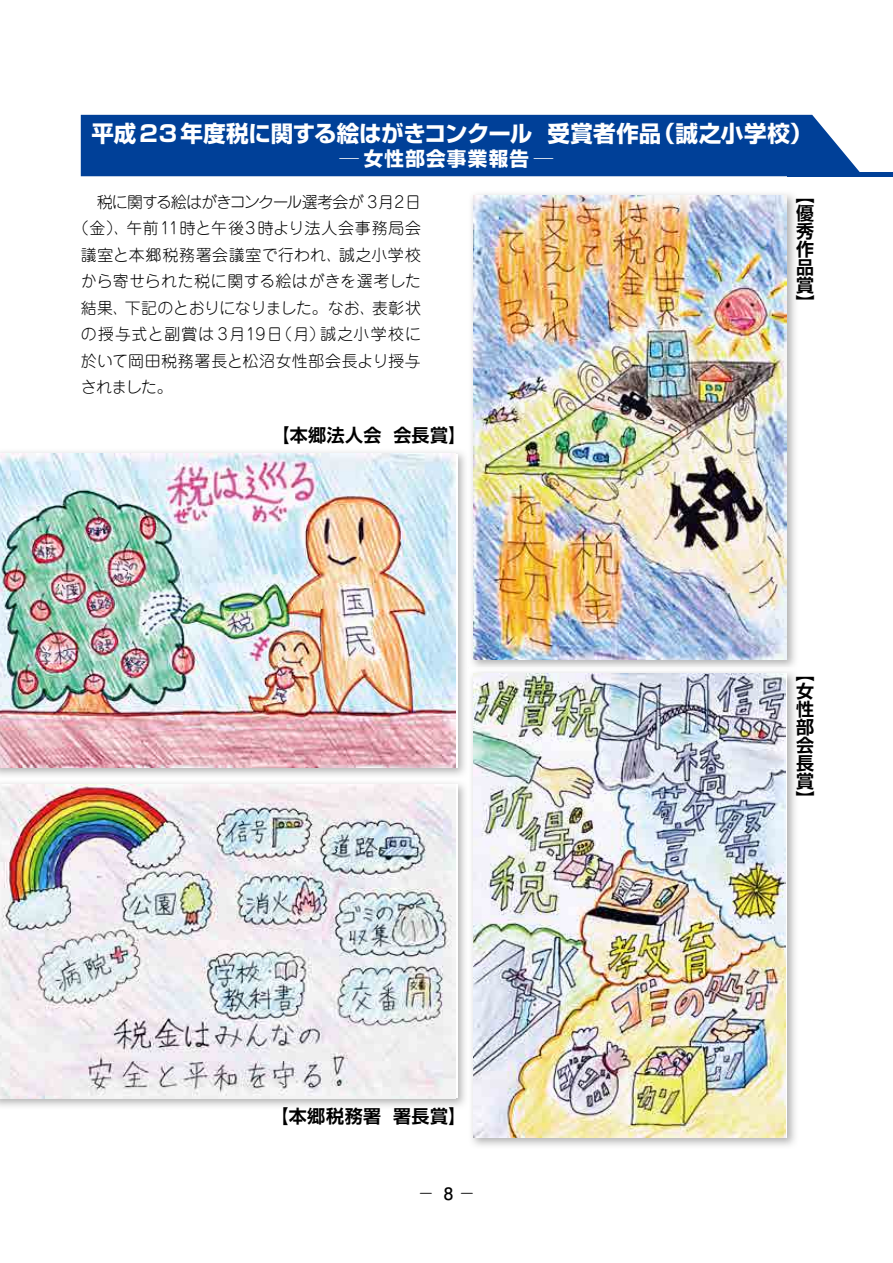
<style>
.page{position:relative;width:893px;height:1263px;background:#fff}
.page>*{position:absolute;margin:0;border:0;box-sizing:border-box;transform-origin:0 0}
.t1{font:700 22.5px "Shin Go Pro";color:#fff}
.t2{font:700 19.5px "Shin Go Pro";letter-spacing:.065em;color:#fff}
.t3{font:700 18px/18px "Shin Go Pro De";letter-spacing:.03em;color:#000;text-align:justify}
.t4{font:300 16.95px "Jun 101 Pro";color:#000}
.t5{font:300 15.9px "Jun 101 Pro";letter-spacing:.025em;color:#000}
.t6{font:300 15.9px "Jun 101 Pro";letter-spacing:.045em;color:#000}
.t7{font:300 15.9px "Jun 101 Pro";letter-spacing:-.055em;color:#000}
.t8{font:300 15.9px "Jun 101 Pro";letter-spacing:-.02em;color:#000}
.t9{font:300 15.9px "Jun 101 Pro";letter-spacing:.06em;color:#000}
.s1{font-family:"Futo Go B101 Pro";font-weight:700}
</style>
<div class="page">
<hr style="left:788px;top:172px;width:105px;height:4px;background:#004098">
<div style="left:81px;top:115px;width:779px;height:61px;background:#004098"></div>
<img style="left:471px;top:194px;width:324px;height:952px">
<img style="left:471px;top:668px;width:324px;height:2px">
<img style="left:0;top:452px;width:465px;height:655px">
<img style="left:473px;top:195px;width:314px;height:464px">
<img style="left:473px;top:673px;width:313px;height:464px">
<img style="left:0;top:454px;width:456px;height:313px">
<img style="left:0;top:784px;width:455px;height:314px">
<h1 class="t1" style="left:92px;top:115px;width:722px">平成23年度税に関する絵はがきコンクール 受賞者作品（誠之小学校）</h1>
<p class="t2" style="left:339px;top:143px;width:215px">─ 女性部会事業報告 ─</p>
<p class="t7" style="left:97px;top:189px;width:326px">税に関する絵はがきコンクール選考会が 3月2日</p>
<p class="t6" style="left:73px;top:215px;width:350px">（金）、午前11時と午後3時より法人会事務局会</p>
<p class="t5" style="left:81px;top:242px;width:342px">議室と本郷税務署会議室で行われ、誠之小学校</p>
<p class="t5" style="left:81px;top:269px;width:342px">から寄せられた税に関する絵はがきを選考した</p>
<p class="t8" style="left:81px;top:295px;width:342px">結果、下記のとおりになりました。なお、表彰状</p>
<p class="t9" style="left:81px;top:322px;width:342px">の授与式と副賞は 3月19日（月）誠之小学校に</p>
<p class="t5" style="left:81px;top:348px;width:342px">於いて岡田税務署長と松沼女性部会長より授与</p>
<p class="t5" style="left:81px;top:375px;width:93px">されました。</p>
<p class="t3" style="left:272px;top:424px;width:196px">【本郷法人会 会長賞】</p>
<p class="t3" style="left:796px;top:184px;width:19px">【優秀作品賞】</p>
<p class="t3" style="left:271px;top:1105px;width:197px">【本郷税務署 署長賞】</p>
<p class="t4" style="left:417px;top:1180px;width:59px">− <span class="s1">8</span>　−</p>
<p class="t3" style="left:796px;top:662px;width:19px">【女性部会長賞】</p>
</div>
